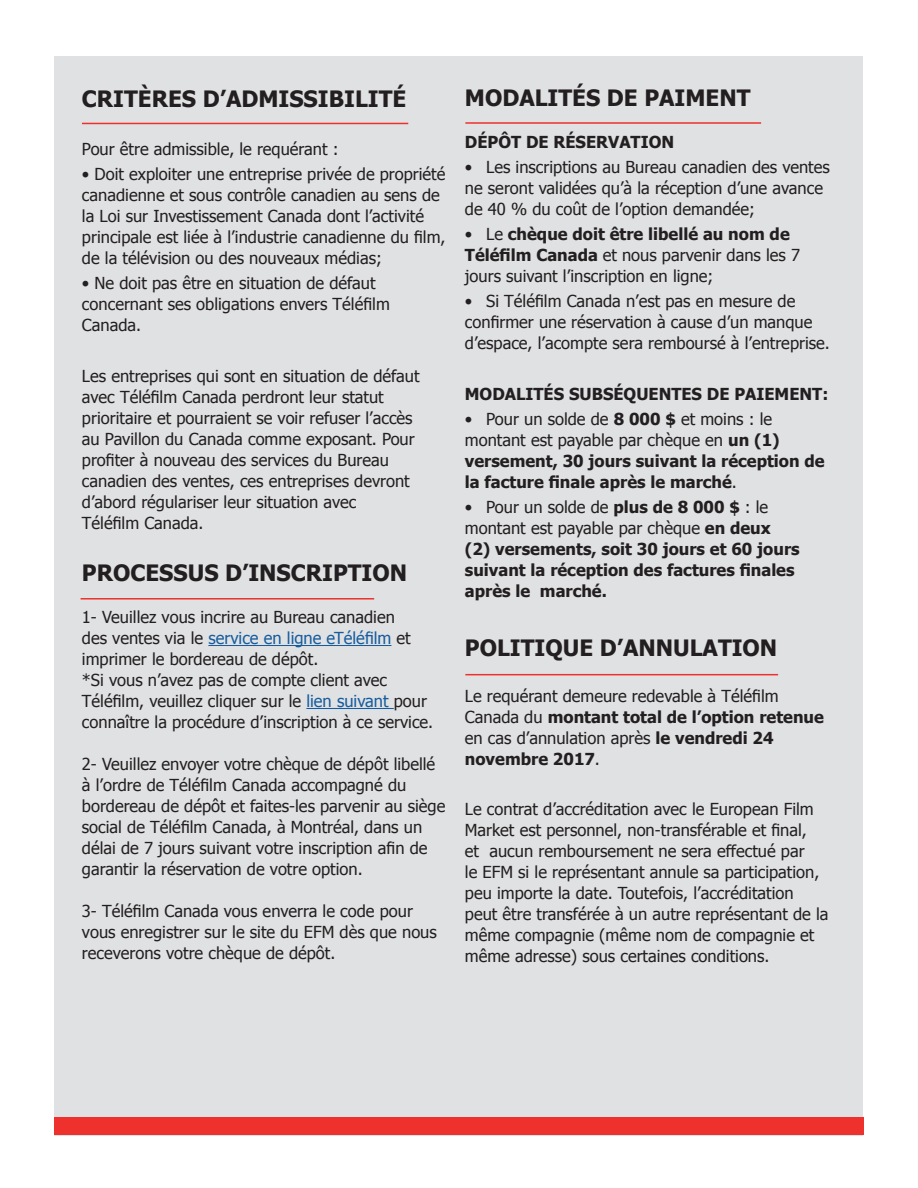
<style>
.page{position:relative;width:918px;height:1188px;background:#fff}
.page>*{position:absolute;margin:0;border:0;box-sizing:border-box;transform-origin:0 0}
.t1{font:700 22.5px "Tahoma";color:#231f20}
.t2{font:16.5px/21px "Tahoma";color:#231f20}
.t3{font:700 16.5px/21px "Tahoma";color:#231f20}
.s1{color:#175d9e}
.s2{font-weight:700}
.s3{font-weight:400}
</style>
<div class="page">
<div style="left:54px;top:56px;width:809px;height:1080px;background:#e0e1e3"></div>
<div style="left:54px;top:1117px;width:810px;height:17px;background:#ee312c"></div>
<hr style="left:208px;top:645px;width:183px;height:1px;background:#175d9e">
<hr style="left:306px;top:708px;width:88px;height:1px;background:#175d9e">
<hr style="left:82px;top:123px;width:326px;height:1px;background:#ee312c">
<hr style="left:81px;top:598px;width:293px;height:2px;background:#ee312c">
<hr style="left:465px;top:122px;width:296px;height:2px;background:#ee312c">
<hr style="left:465px;top:674px;width:313px;height:1px;background:#ee312c">
<p class="t1" style="left:82px;top:83px;width:326px">CRITÈRES D’ADMISSIBILITÉ</p>
<p class="t2" style="left:82px;top:138px;width:258px">Pour être admissible, le requérant :</p>
<p class="t2" style="left:82px;top:163px;width:365px">• Doit exploiter une entreprise privée de propriété canadienne et sous contrôle canadien au sens de la Loi sur Investissement Canada dont l’activité principale est liée à l’industrie canadienne du film, de la télévision ou des nouveaux médias;</p>
<p class="t2" style="left:82px;top:272px;width:309px">• Ne doit pas être en situation de défaut concernant ses obligations envers Téléfilm<br>Canada.</p>
<p class="t2" style="left:82px;top:365px;width:339px">Les entreprises qui sont en situation de défaut avec Téléfilm Canada perdront leur statut prioritaire et pourraient se voir refuser l’accès au Pavillon du Canada comme exposant. Pour profiter à nouveau des services du Bureau canadien des ventes, ces entreprises devront d’abord régulariser leur situation avec<br>Téléfilm Canada.</p>
<p class="t1" style="left:82px;top:557px;width:327px">PROCESSUS D’INSCRIPTION</p>
<p class="t2" style="left:82px;top:606px;width:353px">1- Veuillez vous incrire au Bureau canadien<br>des ventes via le <span class="s1">service en ligne eTéléfilm</span> et imprimer le bordereau de dépôt.<br>*Si vous n’avez pas de compte client avec Téléfilm, veuillez cliquer sur le <span class="s1">lien suivant</span> pour connaître la procédure d’inscription à ce service.</p>
<p class="t2" style="left:82px;top:753px;width:365px">2- Veuillez envoyer votre chèque de dépôt libellé à l’ordre de Téléfilm Canada accompagné du bordereau de dépôt et faites-les parvenir au siège social de Téléfilm Canada, à Montréal, dans un délai de 7 jours suivant votre inscription afin de garantir la réservation de votre option.</p>
<p class="t2" style="left:82px;top:900px;width:356px">3- Téléfilm Canada vous enverra le code pour vous enregistrer sur le site du EFM dès que nous receverons votre chèque de dépôt.</p>
<p class="t1" style="left:465px;top:82px;width:287px">MODALITÉS DE PAIMENT</p>
<p class="t3" style="left:465px;top:130px;width:211px">DÉPÔT DE RÉSERVATION</p>
<p class="t2" style="left:465px;top:156px;width:366px">• Les inscriptions au Bureau canadien des ventes ne seront validées qu’à la réception d’une avance de 40 % du coût de l’option demandée;</p>
<p class="t2" style="left:465px;top:223px;width:337px">• Le <span class="s2">chèque doit être libellé au nom de<br>Téléfilm Canada</span> et nous parvenir dans les 7 jours suivant l’inscription en ligne;</p>
<p class="t2" style="left:465px;top:290px;width:366px">• Si Téléfilm Canada n’est pas en mesure de confirmer une réservation à cause d’un manque d’espace, l’acompte sera remboursé à l’entreprise.</p>
<p class="t3" style="left:465px;top:382px;width:365px">MODALITÉS SUBSÉQUENTES DE PAIEMENT:</p>
<p class="t3" style="left:465px;top:408px;width:361px"><span class="s3">• Pour un solde de</span> 8 000 $ <span class="s3">et moins : le montant est payable par chèque en</span> un (1) versement, 30 jours suivant la réception de la facture finale après le marché<span class="s3">.</span></p>
<p class="t3" style="left:465px;top:496px;width:336px"><span class="s3">• Pour un solde de</span> plus de 8 000 $ <span class="s3">: le montant est payable par chèque</span> en deux (2) versements, soit 30 jours et 60 jours suivant la réception des factures finales après le marché.</p>
<p class="t1" style="left:465px;top:632px;width:314px">POLITIQUE D’ANNULATION</p>
<p class="t2" style="left:465px;top:685px;width:361px">Le requérant demeure redevable à Téléfilm Canada du <span class="s2">montant total de l’option retenue </span>en cas d’annulation après <span class="s2">le vendredi 24 novembre 2017</span>.</p>
<p class="t2" style="left:465px;top:798px;width:365px">Le contrat d’accréditation avec le European Film Market est personnel, non-transférable et final,<br>et aucun remboursement ne sera effectué par<br>le EFM si le représentant annule sa participation, peu importe la date. Toutefois, l’accréditation peut être transférée à un autre représentant de la même compagnie (même nom de compagnie et même adresse) sous certaines conditions.</p>
</div>
